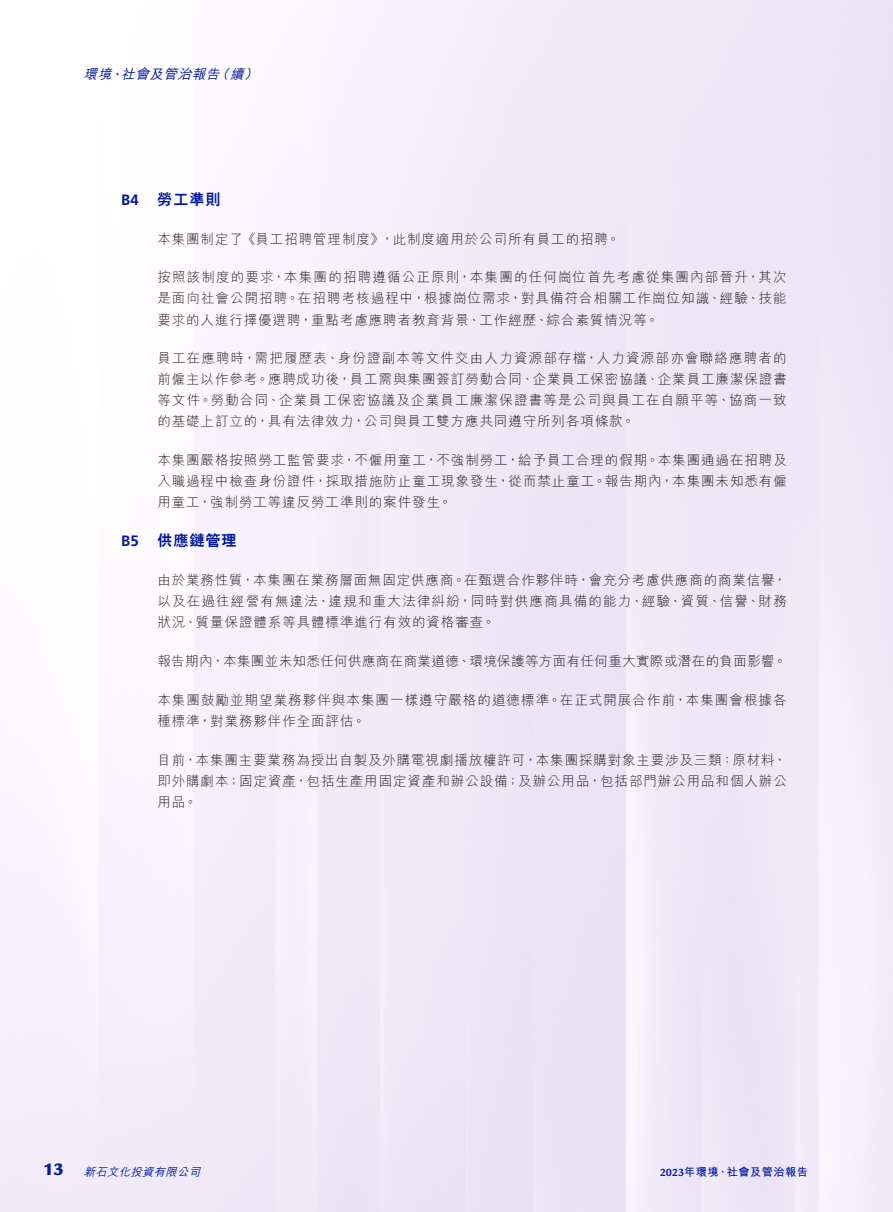
<style>
.page{position:relative;width:893px;height:1212px;background:#fff}
.page>*{position:absolute;margin:0;border:0;box-sizing:border-box;transform-origin:0 0}
.t1{font:900 18px "Legacy Sans Std";color:#00199f}
.t2{font:800 15px "C Hei 2 HK";letter-spacing:.07em;color:#00199f}
.t3{font:700 15px "Frutiger LT Std";color:#00199f}
.t4{font:300 13.5px/21px "M Hei HK";letter-spacing:.07em;color:#231f20;text-align:justify}
.t5{font:300 13.5px "M Hei HK";letter-spacing:.03em;color:#231f20}
.t6{font:italic 500 13.5px "M Hei HK";color:#00199f}
.t7{font:700 11.25px "M Hei HK";letter-spacing:.035em;color:#00199f}
.t8{font:italic 500 11.25px "M Hei HK";color:#00199f}
.s1{font-family:"Legacy Sans Std"}
</style>
<div class="page">
<p class="t6" style="left:84px;top:64px;width:166px">環境社會及管治報告續</p>
<p class="t6" style="left:215px;top:64px;width:20px">（</p>
<p class="t6" style="left:244px;top:64px;width:20px">(</p>
<p class="t6" style="left:110px;top:64px;width:20px">、</p>
<p class="t3" style="left:121px;top:191px;width:19px">B4</p>
<p class="t3" style="left:121px;top:532px;width:19px">B5</p>
<p class="t2" style="left:157px;top:192px;width:65px">勞工準則</p>
<p class="t4" style="left:157px;top:228px;width:228px">本集團制定了《員工招聘管理制度》</p>
<p class="t4" style="left:157px;top:267px;width:631px">按照該制度的要求，本集團的招聘遵循公正原則，本集團的任何崗位首先考慮從集團內部晉升，其次是面向社會公開招聘。在招聘考核過程中，根據崗位需求，對具備符合相關工作崗位知識、經驗、技能要求的人進行擇優選聘，重點考慮應聘者教育背景、工作經歷、綜合素質情況等。</p>
<p class="t4" style="left:157px;top:348px;width:631px">員工在應聘時，需把履歷表、身份證副本等文件交由人力資源部存檔，人力資源部亦會聯絡應聘者的前僱主以作參考。應聘成功後，員工需與集團簽訂勞動合同、企業員工保密協議、企業員工廉潔保證書等文件。勞動合同、企業員工保密協議及企業員工廉潔保證書等是公司與員工在自願平等、協商一致的基礎上訂立的，具有法律效力，公司與員工雙方應共同遵守所列各項條款。</p>
<p class="t4" style="left:157px;top:450px;width:631px">本集團嚴格按照勞工監管要求，不僱用童工，不強制勞工，給予員工合理的假期。本集團通過在招聘及入職過程中檢查身份證件，採取措施防止童工現象發生，從而禁止童工。報告期內，本集團未知悉有僱用童工，強制勞工等違反勞工準則的案件發生。</p>
<p class="t2" style="left:157px;top:533px;width:81px">供應鏈管理</p>
<p class="t4" style="left:381px;top:228px;width:241px">，此制度適用於公司所有員工的招聘。</p>
<p class="t4" style="left:157px;top:569px;width:631px">由於業務性質，本集團在業務層面無固定供應商。在甄選合作夥伴時，會充分考慮供應商的商業信譽，以及在過往經營有無違法、違規和重大法律糾紛，同時對供應商具備的能力、經驗、資質、信譽、財務狀況、質量保證體系等具體標準進行有效的資格審查。</p>
<p class="t5" style="left:157px;top:654px;width:631px">報告期內，本集團並未知悉任何供應商在商業道德、環境保護等方面有任何重大實際或潛在的負面影響。</p>
<p class="t4" style="left:157px;top:689px;width:631px">本集團鼓勵並期望業務夥伴與本集團一樣遵守嚴格的道德標準。在正式開展合作前，本集團會根據各種標準，對業務夥伴作全面評估。</p>
<p class="t4" style="left:157px;top:749px;width:631px">目前，本集團主要業務為授出自製及外購電視劇播放權許可，本集團採購對象主要涉及三類：原材料，即外購劇本；固定資產，包括生產用固定資產和辦公設備；及辦公用品，包括部門辦公用品和個人辦公用品。</p>
<h1 class="t1" style="left:43px;top:1158px;width:22px">13</h1>
<p class="t8" style="left:84px;top:1163px;width:121px">新石文化投資有限公司</p>
<p class="t7" style="left:660px;top:1163px;width:150px"><span class="s1">2023</span>年環境、社會及管治報告</p>
</div>
